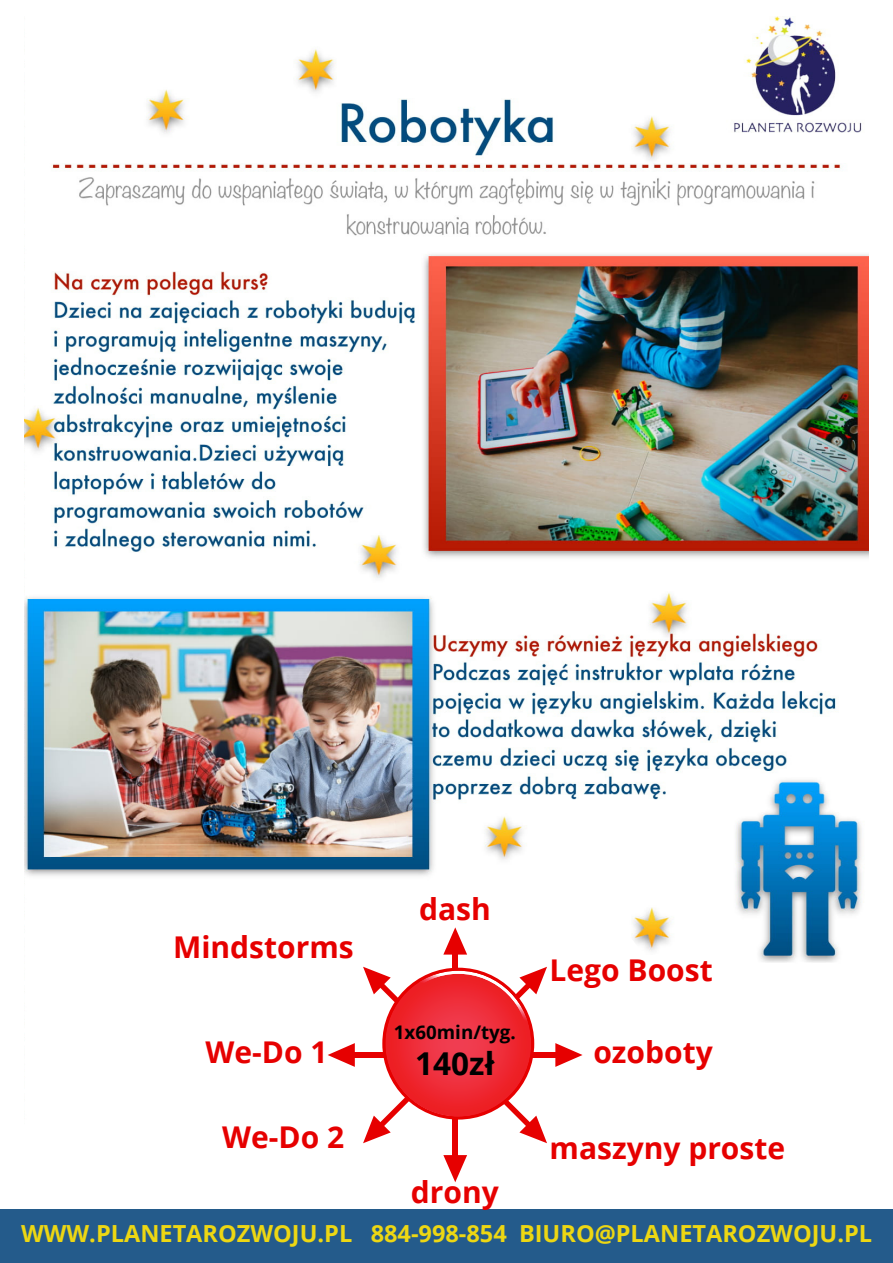
<style>
.page{position:relative;width:893px;height:1263px;background:#fff}
.page>*{position:absolute;margin:0;border:0;box-sizing:border-box;transform-origin:0 0}
.t1{font:700 31.5px "Open Sans";color:#000}
.t2{font:700 30px "Open Sans";color:#e60000}
.t3{font:700 23.55px "Open Sans";color:#edd713}
.t4{font:700 18.75px "Open Sans";color:#000}
</style>
<div class="page">
<img style="left:24px;top:17px;width:845px;height:946px">
<svg style="left:43px;top:891px;width:148px;height:72px"></svg>
<svg style="left:191px;top:891px;width:126px;height:72px"></svg>
<svg style="left:317px;top:876px;width:357px;height:91px"></svg>
<svg style="left:0;top:1209px;width:289px;height:1px"></svg>
<div style="left:452px;top:947px;width:6px;height:52px;background:#e60000"></div>
<svg style="left:443px;top:927px;width:24px;height:27px"></svg>
<div style="left:452px;top:1111px;width:6px;height:52px;background:#e60000"></div>
<svg style="left:443px;top:1155px;width:24px;height:27px"></svg>
<div style="left:347px;top:1052px;width:52px;height:6px;background:#e60000"></div>
<svg style="left:328px;top:1043px;width:27px;height:24px"></svg>
<div style="left:511px;top:1052px;width:52px;height:6px;background:#e60000"></div>
<svg style="left:555px;top:1043px;width:27px;height:24px"></svg>
<div style="left:0;top:1210px;width:893px;height:53px;background:#245b8b"></div>
<svg style="left:363px;top:967px;width:184px;height:176px"></svg>
<svg style="left:388px;top:974px;width:140px;height:139px;background:#ee2b36"></svg>
<p class="t2" style="left:173px;top:926px;width:182px">Mindstorms</p>
<p class="t2" style="left:419px;top:888px;width:73px">dash</p>
<p class="t2" style="left:549px;top:949px;width:165px">Lego Boost</p>
<p class="t4" style="left:394px;top:1019px;width:123px">1x60min/tyg.</p>
<p class="t1" style="left:415px;top:1041px;width:81px">140zł</p>
<p class="t2" style="left:205px;top:1031px;width:124px">We-Do 1</p>
<p class="t2" style="left:593px;top:1031px;width:121px">ozoboty</p>
<p class="t2" style="left:222px;top:1116px;width:124px">We-Do 2</p>
<p class="t2" style="left:411px;top:1171px;width:89px">drony</p>
<p class="t2" style="left:549px;top:1127px;width:237px">maszyny proste</p>
<p class="t3" style="left:21px;top:1217px;width:852px">WWW.PLANETAROZWOJU.PL 884-998-854 BIURO@PLANETAROZWOJU.PL</p>
</div>
